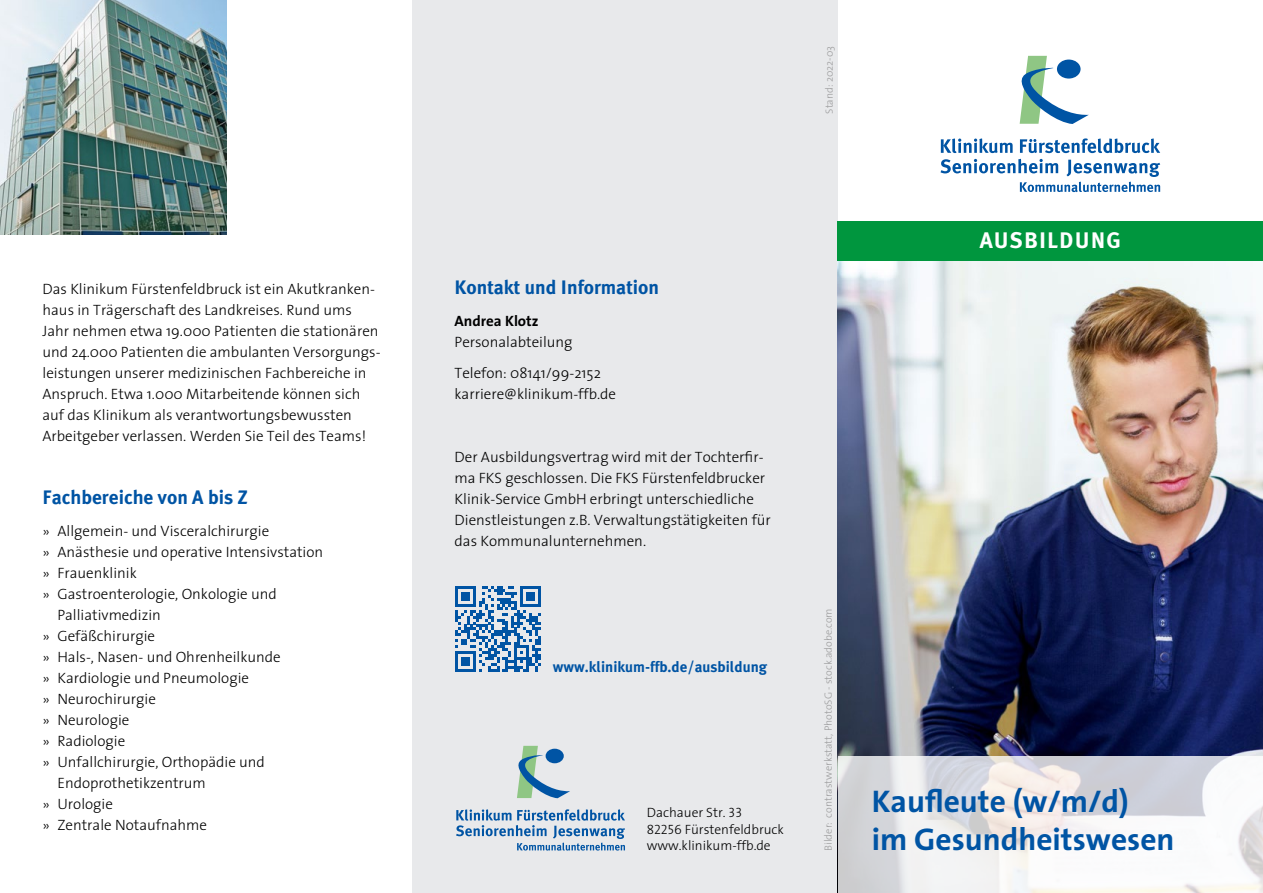
<style>
.page{position:relative;width:1263px;height:893px;background:#fff}
.page>*{position:absolute;margin:0;border:0;box-sizing:border-box;transform-origin:0 0}
.Fließtext_eingerückt{font:700 31.5px "The Sans";color:#0054a4}
.Rubrik{font:700 22.5px "Meta Plus";letter-spacing:.05em;color:#fff}
.subhead{font:700 19.5px "Meta Plus";color:#0054a4}
.Fließtext{font:300 15px/21px "The Sans";color:#000}
.Fließtext_eingerückt-2{font:300 15px/21px "The Sans";color:#000}
.subhead-2{font:700 15px "Meta Plus";color:#0054a4}
.Fließtext_eingerückt-3{font:700 15px "The Sans";color:#000}
.Fließtext-2{font:300 13.5px "The Sans";color:#000}
.Fließtext-3{font:300 10.5px "The Sans";color:#9c9c9d}
.s1{font-family:"The Sans Light Caps";font-weight:400}
</style>
<div class="page">
<img style="left:0;top:0;width:227px;height:234px">
<div style="left:412px;top:0;width:426px;height:893px;background:#e8e9eb"></div>
<svg style="left:1019px;top:56px;width:70px;height:68px"></svg>
<svg style="left:941px;top:138px;width:219px;height:15px"></svg>
<svg style="left:940px;top:159px;width:220px;height:33px"></svg>
<svg style="left:517px;top:746px;width:53px;height:52px"></svg>
<svg style="left:456px;top:809px;width:169px;height:42px"></svg>
<img style="left:838px;top:260px;width:425px;height:496px">
<div style="left:838px;top:221px;width:425px;height:39px;background:#00963e"></div>
<svg style="left:455px;top:586px;width:86px;height:86px"></svg>
<svg style="left:838px;top:756px;width:425px;height:137px"></svg>
<p class="Fließtext" style="left:43px;top:278px;width:340px">Das Klinikum Fürstenfeldbruck ist ein Akutkranken&shy;haus in Trägerschaft des Landkreises. Rund ums Jahr nehmen etwa 19.000 Patienten die stationären und 24.000 Patienten die ambulanten Versorgungs&shy;leistungen unserer medizinischen Fachbereiche in Anspruch. Etwa 1.000 Mitarbeitende können sich auf das Klinikum als verantwortungsbewussten Arbeitgeber verlassen. Werden Sie Teil des Teams!</p>
<p class="subhead" style="left:43px;top:486px;width:207px">Fachbereiche von A bis Z</p>
<p class="Fließtext_eingerückt-2" style="left:43px;top:520px;width:228px">» Allgemein- und Visceralchirurgie</p>
<p class="Fließtext_eingerückt-2" style="left:43px;top:541px;width:282px">» Anästhesie und operative Intensivstation</p>
<p class="Fließtext_eingerückt-2" style="left:43px;top:562px;width:96px">» Frauenklinik</p>
<p class="Fließtext_eingerückt-2" style="left:57px;top:583px;width:221px;text-indent:-15px">» Gastroenterologie, Onkologie und<br>Palliativmedizin</p>
<p class="Fließtext_eingerückt-2" style="left:43px;top:625px;width:114px">» Gefäßchirurgie</p>
<p class="Fließtext_eingerückt-2" style="left:43px;top:646px;width:240px">» Hals-, Nasen- und Ohrenheilkunde</p>
<p class="Fließtext_eingerückt-2" style="left:43px;top:667px;width:208px">» Kardiologie und Pneumologie</p>
<p class="Fließtext_eingerückt-2" style="left:43px;top:688px;width:115px">» Neurochirurgie</p>
<p class="Fließtext_eingerückt-2" style="left:43px;top:709px;width:88px">» Neurologie</p>
<p class="Fließtext_eingerückt-2" style="left:43px;top:730px;width:84px">» Radiologie</p>
<p class="Fließtext_eingerückt-2" style="left:57px;top:751px;width:209px;text-indent:-15px">» Unfallchirurgie, Orthopädie und<br>Endoprothetikzentrum</p>
<p class="Fließtext_eingerückt-2" style="left:43px;top:793px;width:72px">» Urologie</p>
<p class="Fließtext_eingerückt-2" style="left:43px;top:814px;width:166px">» Zentrale Notaufnahme</p>
<p class="Fließtext-3" style="left:820px;top:114px;width:69px;rotate:-90deg">Stand: 2022-03</p>
<p class="subhead" style="left:454px;top:276px;width:206px">Kontakt und Information</p>
<p class="Fließtext_eingerückt-3" style="left:454px;top:308px;width:86px">Andrea Klotz</p>
<p class="Fließtext_eingerückt-2" style="left:454px;top:331px;width:120px">Personalabteilung</p>
<p class="Fließtext_eingerückt-2" style="left:454px;top:362px;width:148px">Telefon: 08141/99-2152</p>
<p class="Fließtext_eingerückt-2" style="left:454px;top:383px;width:163px">karriere@klinikum-ffb.de</p>
<p class="Fließtext" style="left:454px;top:446px;width:318px">Der Ausbildungsvertrag wird mit der Tochterfir&shy;ma FKS geschlossen. Die FKS Fürstenfeldbrucker Klinik-Service GmbH erbringt unterschiedliche Dienstleistungen z.B. Verwaltungstätigkeiten für das Kommunalunternehmen.</p>
<p class="subhead-2" style="left:553px;top:658px;width:216px">www.klinikum-ffb.de/ausbildung</p>
<p class="Fließtext-2" style="left:647px;top:802px;width:97px">Dachauer Str. <span class="s1">33</span></p>
<p class="Fließtext-2" style="left:647px;top:818px;width:139px"><span class="s1">82256</span> Fürstenfeldbruck</p>
<p class="Fließtext-2" style="left:647px;top:834px;width:125px">www.klinikum-ffb.de</p>
<p class="Rubrik" style="left:980px;top:227px;width:143px">AUSBILDUNG</p>
<p class="Fließtext-3" style="left:820px;top:851px;width:244px;rotate:-90deg">Bilder: contrastwerkstatt, PhotoSG - stock.adobe.com</p>
<p class="Fließtext_eingerückt" style="left:872px;top:775px;width:259px">Kaufleute (w/m/d)</p>
<p class="Fließtext_eingerückt" style="left:872px;top:812px;width:304px">im Gesundheitswesen</p>
</div>
